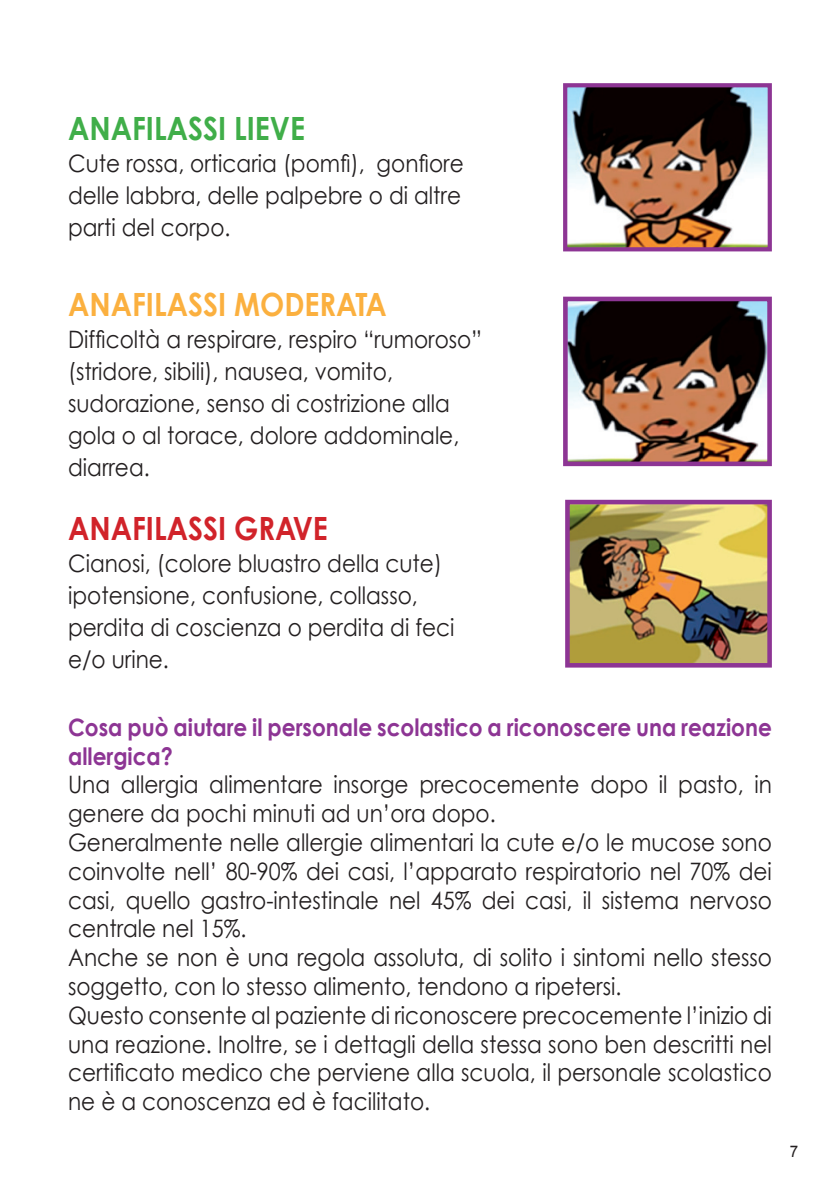
<style>
.page{position:relative;width:840px;height:1191px;background:#fff}
.page>*{position:absolute;margin:0;border:0;box-sizing:border-box;transform-origin:0 0}
.t1{font:700 32px "Century Gothic";color:#fbb03f;scale:.9 1}
.t2{font:700 32px "Century Gothic";color:#40ae49;scale:.9 1}
.t3{font:700 32px "Century Gothic";color:#d1232a;scale:.9 1}
.t4{font:24px/28.8px "Century Gothic";color:#231f20;scale:.9 1}
.t5{font:700 24px/28.8px "Century Gothic";color:#8d3594;scale:.9 1}
.t6{font:16px "Arial";color:#231f20;scale:.95 1}
</style>
<div class="page">
<img style="left:567px;top:88px;width:199px;height:158px">
<div style="left:562px;top:83px;width:209px;height:168px;border:4px solid #8d3594"></div>
<img style="left:568px;top:303px;width:197px;height:157px">
<div style="left:562px;top:297px;width:209px;height:169px;border:5px solid #8d3594"></div>
<img style="left:571px;top:506px;width:194px;height:155px">
<div style="left:565px;top:500px;width:206px;height:167px;border:5px solid #8d3594"></div>
<h1 class="t2" style="left:68px;top:108px;width:265px">ANAFILASSI LIEVE</h1>
<p class="t4" style="left:68px;top:147px;width:441px;line-height:32px;text-align:justify">Cute rossa, orticaria (pomfi), gonfiore delle labbra, delle palpebre o di altre parti del corpo.</p>
<h1 class="t1" style="left:68px;top:284px;width:355px">ANAFILASSI MODERATA</h1>
<p class="t4" style="left:68px;top:323px;width:461px;line-height:32px">Difficoltà a respirare, respiro “rumoroso” (stridore, sibili), nausea, vomito, sudorazione, senso di costrizione alla gola o al torace, dolore addominale, diarrea.</p>
<h1 class="t3" style="left:68px;top:508px;width:290px">ANAFILASSI GRAVE</h1>
<p class="t4" style="left:68px;top:547px;width:430px;line-height:32px">Cianosi, (colore bluastro della cute) ipotensione, confusione, collasso, perdita di coscienza o perdita di feci e/o urine.</p>
<p class="t5" style="left:68px;top:712px;width:783px">Cosa può aiutare il personale scolastico a riconoscere una reazione allergica?</p>
<p class="t4" style="left:68px;top:770px;width:783px">Una allergia alimentare insorge precocemente dopo il pasto, in genere da pochi minuti ad un’ora dopo.<br>Generalmente nelle allergie alimentari la cute e/o le mucose sono coinvolte nell’ 80-90% dei casi, l’apparato respiratorio nel 70% dei casi, quello gastro-intestinale nel 45% dei casi, il sistema nervoso centrale nel 15%.<br>Anche se non è una regola assoluta, di solito i sintomi nello stesso soggetto, con lo stesso alimento, tendono a ripetersi.<br>Questo consente al paziente di riconoscere precocemente l’inizio di una reazione. Inoltre, se i dettagli della stessa sono ben descritti nel certificato medico che perviene alla scuola, il personale scolastico ne è a conoscenza ed è facilitato.</p>
<p class="t6" style="left:789px;top:1141px;width:10px">7</p>
</div>
